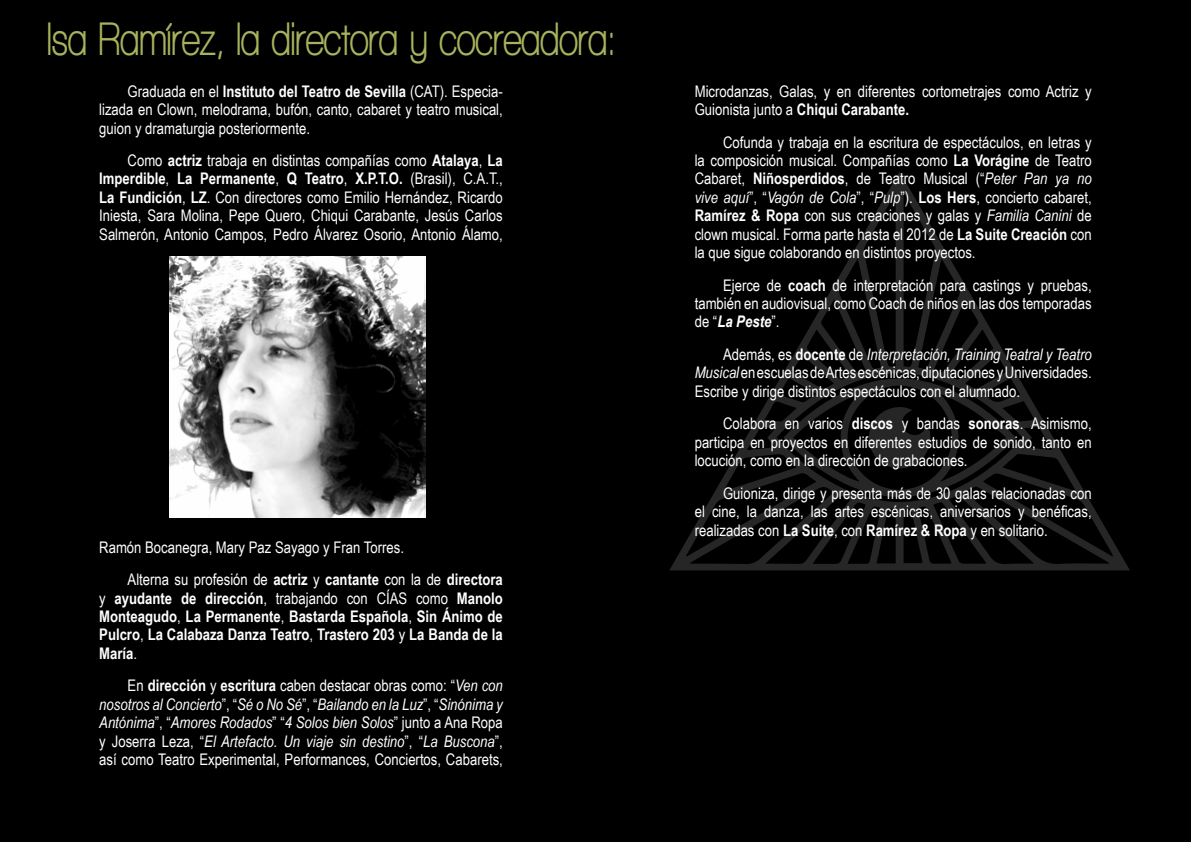
<style>
.page{position:relative;width:1191px;height:842px;background:#fff}
.page>*{position:absolute;margin:0;border:0;box-sizing:border-box;transform-origin:0 0}
.t1{font:700 condensed 48px "Walkway";color:#a8b25d}
.t2{font:16px/18.4px "Arial Narrow";color:#fff;text-align:justify}
.t3{font:700 16px/18.4px "Arial Narrow";color:#fff;text-align:justify}
.s1{font-weight:700}
.s2{font-weight:400}
.s3{font-style:italic}
.s4{font-weight:700;font-style:italic}
</style>
<div class="page">
<div style="left:0;top:0;width:1190px;height:842px;background:#000"></div>
<svg style="left:670px;top:172px;width:460px;height:398px"></svg>
<svg style="left:783px;top:376px;width:233px;height:125px"></svg>
<img style="left:170px;top:257px;width:255px;height:260px">
<h1 class="t1" style="left:47px;top:13px;width:570px">Isa Ramírez, la directora y cocreadora:</h1>
<p class="t2" style="left:99px;top:81px;width:405px;text-indent:28px">Graduada en el <span class="s1">Instituto del Teatro de Sevilla</span> (CAT). Especia&shy;lizada en Clown, melodrama, bufón, canto, cabaret y teatro musical, guion y dramaturgia posteriormente.</p>
<p class="t2" style="left:99px;top:151px;width:405px;text-indent:28px">Como <span class="s1">actriz</span> trabaja en distintas compañías como <span class="s1">Atalaya</span>, <span class="s1">La Imperdible</span>, <span class="s1">La Permanente</span>, <span class="s1">Q Teatro</span>, <span class="s1">X.P.T.O.</span> (Brasil), C.A.T., <span class="s1">La Fundición</span>, <span class="s1">LZ</span>. Con directores como Emilio Hernández, Ricardo Iniesta, Sara Molina, Pepe Quero, Chiqui Carabante, Jesús Carlos Salmerón, Antonio Campos, Pedro Álvarez Osorio, Antonio Álamo,</p>
<p class="t2" style="left:128px;top:530px;width:377px;line-height:32.6px;text-indent:-28px">Ramón Bocanegra, Mary Paz Sayago y Fran Torres.<br>Alterna su profesión de <span class="s1">actriz</span> y <span class="s1">cantante</span> con la de <span class="s1">directora</span></p>
<p class="t3" style="left:99px;top:588px;width:405px"><span class="s2">y</span> ayudante de dirección<span class="s2">, trabajando con CÍAS como</span> Manolo Monteagudo<span class="s2">,</span> La Permanente<span class="s2">,</span> Bastarda Española<span class="s2">,</span> Sin Ánimo de Pulcro<span class="s2">,</span> La Calabaza Danza Teatro<span class="s2">,</span> Trastero 203 <span class="s2">y</span> La Banda de la María<span class="s2">.</span></p>
<p class="t2" style="left:99px;top:676px;width:405px;text-indent:28px">En <span class="s1">dirección</span> y <span class="s1">escritura</span> caben destacar obras como: “<span class="s3">Ven con nosotros al Concierto</span>”, “<span class="s3">Sé o No Sé</span>”, “<span class="s3">Bailando en la Luz</span>”, “<span class="s3">Sinónima y Antónima</span>”, “<span class="s3">Amores Rodados</span>” “<span class="s3">4 Solos bien Solos</span>” junto a Ana Ropa y Joserra Leza, “<span class="s3">El Artefacto. Un viaje sin destino</span>”, “<span class="s3">La Buscona</span>”, así como Teatro Experimental, Performances, Conciertos, Cabarets,</p>
<p class="t2" style="left:694px;top:81px;width:398px">Microdanzas, Galas, y en diferentes cortometrajes como Actriz y<br>Guionista junto a <span class="s1">Chiqui Carabante.</span></p>
<p class="t2" style="left:694px;top:132px;width:398px;text-indent:28px">Cofunda y trabaja en la escritura de espectáculos, en letras y la composición musical. Compañías como <span class="s1">La Vorágine</span> de Teatro Cabaret, <span class="s1">Niñosperdidos</span>, de Teatro Musical (“<span class="s3">Peter Pan ya no vive aquí</span>”, “<span class="s3">Vagón de Cola</span>”, “<span class="s3">Pulp</span>”). <span class="s1">Los Hers</span>, concierto cabaret, <span class="s1">Ramírez &amp; Ropa</span> con sus creaciones y galas y <span class="s3">Familia Canini</span> de clown musical. Forma parte hasta el 2012 de <span class="s1">La Suite Creación</span> con la que sigue colaborando en distintos proyectos.</p>
<p class="t2" style="left:694px;top:275px;width:398px;text-indent:28px">Ejerce de <span class="s1">coach</span> de interpretación para castings y pruebas, también en audiovisual, como Coach de niños en las dos temporadas de “<span class="s4">La Peste</span>”.</p>
<p class="t2" style="left:694px;top:345px;width:398px;text-indent:28px">Además, es <span class="s1">docente</span> de <span class="s3">Interpretación, Training Teatral y Teatro Musical</span> en escuelas de Artes escénicas, diputaciones y Universidades.<br>Escribe y dirige distintos espectáculos con el alumnado.</p>
<p class="t2" style="left:694px;top:414px;width:398px;text-indent:28px">Colabora en varios <span class="s1">discos</span> y bandas <span class="s1">sonoras</span>. Asimismo, participa en proyectos en diferentes estudios de sonido, tanto en locución, como en la dirección de grabaciones.</p>
<p class="t2" style="left:694px;top:483px;width:398px;text-indent:28px">Guioniza, dirige y presenta más de 30 galas relacionadas con el cine, la danza, las artes escénicas, aniversarios y benéficas, realizadas con <span class="s1">La Suite</span>, con <span class="s1">Ramírez &amp; Ropa</span> y en solitario.</p>
</div>
